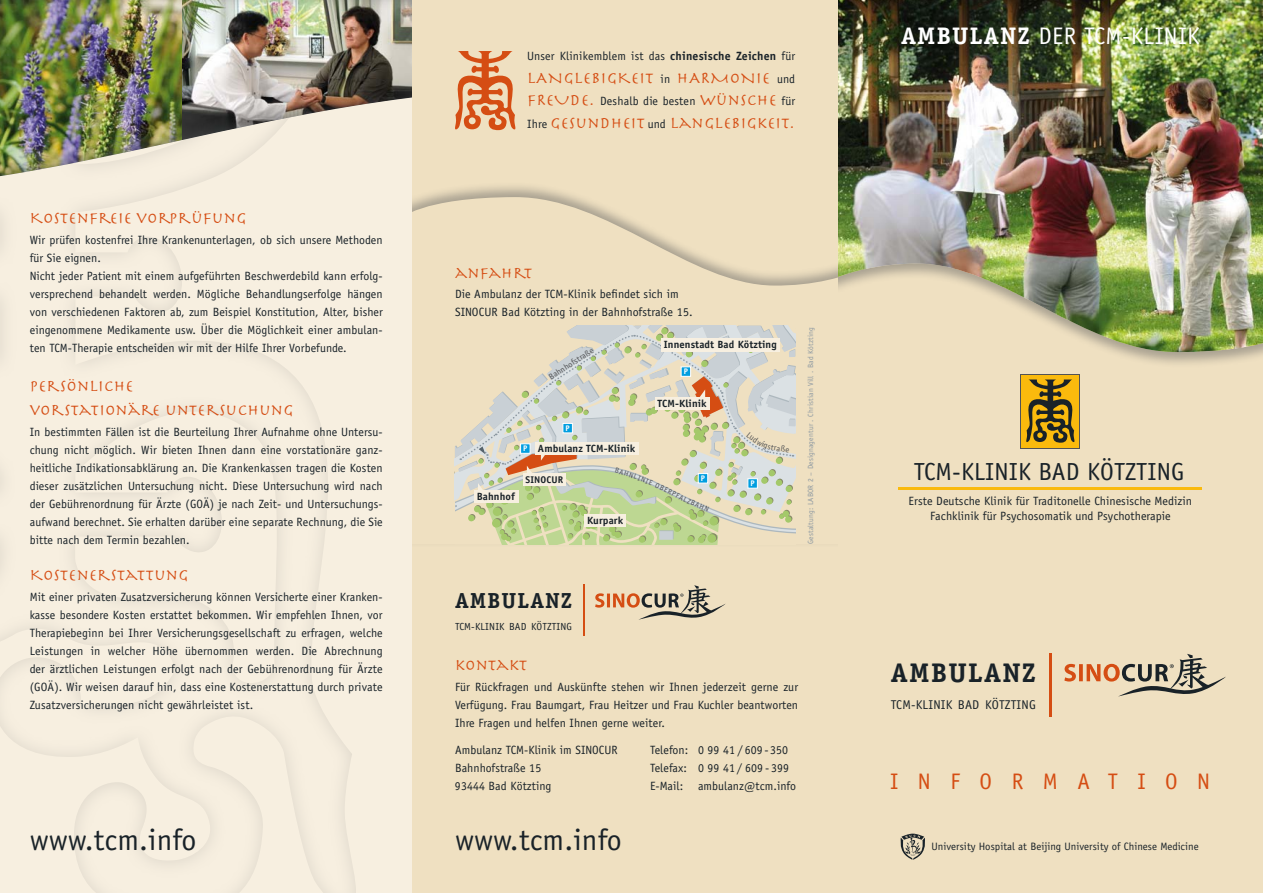
<style>
.page{position:relative;width:1263px;height:893px;background:#fff}
.page>*{position:absolute;margin:0;border:0;box-sizing:border-box;transform-origin:0 0}
.t1{font:30px "Officina Sans";letter-spacing:.005em;color:#192228}
.t2{font:700 27px "Officina Serif";letter-spacing:.05em;color:#192228}
.t3{font:24.75px "Officina Sans";letter-spacing:.005em;color:#192228}
.t4{font:24px "Officina Sans";letter-spacing:.015em;color:#fff}
.t5{font:22.5px "Officina Sans";letter-spacing:.87em;color:#d54d13}
.t6{font:700 21.75px "Officina Serif";letter-spacing:.05em;color:#192228}
.t7{font:16.5px/24px "Herculanum";letter-spacing:.01em;color:#d54d13}
.t8{font:12.75px "Officina Sans";letter-spacing:.015em;color:#192228}
.t9{font:12px/18px "Officina Sans";letter-spacing:.005em;color:#192228;text-align:justify}
.t10{font:10.8px "Officina Sans";letter-spacing:.005em;color:#192228}
.t11{font:700 10.5px "Officina Sans";letter-spacing:.01em;color:#192228}
.t12{font:10.35px "Officina Sans";letter-spacing:.015em;color:#192228}
.t13{font:700 9.75px "Officina Sans";letter-spacing:.01em;color:#192228}
.t14{font:8.4px "Officina Sans";color:#525355}
.t15{font:700 8.1px "Officina Sans";color:#fff}
.t16{font:7.5px "Officina Sans";letter-spacing:.025em;color:#8c98a1}
.t17{font:7.35px "Officina Sans";color:#525355}
.s1{font-weight:700}
.s2{font-family:"Officina Sans";font-size:12px;color:#192228}
.s3{font-family:"Herculanum";font-size:16.5px;color:#d54d13}
.s4{font-size:8.1px;color:#fff}
.s5{font-family:"Officina Serif";font-weight:700}
</style>
<div class="page">
<div style="left:0;top:0;width:412px;height:893px;background:#f7efe0"></div>
<div style="left:0;top:0;width:446px;height:183px;background:#525355;opacity:.85"></div>
<div style="left:412px;top:0;width:851px;height:893px;background:#efe0c1"></div>
<div style="left:1020px;top:374px;width:60px;height:75px;background:#faba0d"></div>
<svg style="left:1026px;top:379px;width:49px;height:64px"></svg>
<hr style="left:899px;top:487px;width:303px;height:2px;background:#faba0d">
<svg style="left:900px;top:834px;width:25px;height:26px"></svg>
<div style="left:785px;top:0;width:478px;height:368px;background:#525355;opacity:.45"></div>
<img style="left:838px;top:0;width:425px;height:352px">
<div style="left:412px;top:0;width:426px;height:893px;background:#efe0c1"></div>
<div style="left:412px;top:181px;width:426px;height:366px;background:#525355;opacity:.45"></div>
<svg style="left:412px;top:197px;width:426px;height:347px"></svg>
<svg style="left:1064px;top:654px;width:162px;height:43px"></svg>
<hr style="left:1049px;top:653px;width:2px;height:64px;background:#d54d13">
<svg style="left:595px;top:585px;width:131px;height:35px"></svg>
<hr style="left:583px;top:585px;width:2px;height:51px;background:#d54d13">
<svg style="left:455px;top:51px;width:61px;height:79px"></svg>
<svg style="left:455px;top:326px;width:340px;height:218px"></svg>
<p class="t7" style="left:30px;top:205px;width:218px">KOSTENFREIE VORPRÜFUNG</p>
<p class="t9" style="left:30px;top:231px;width:354px;text-align:left">Wir prüfen kostenfrei Ihre Krankenunterlagen, ob sich unsere Methoden für Sie eignen.<br>Nicht jeder Patient mit einem aufgeführten Beschwerdebild kann erfolg&shy;versprechend behandelt werden. Mögliche Behandlungserfolge hängen von verschiedenen Faktoren ab, zum Beispiel Konstitution, Alter, bisher eingenommene Medikamente usw. Über die Möglichkeit einer ambulan&shy;ten TCM-Therapie entscheiden wir mit der Hilfe Ihrer Vorbefunde.</p>
<p class="t7" style="left:30px;top:373px;width:265px">PERSÖNLICHE<br>VORSTATIONÄRE UNTERSUCHUNG</p>
<p class="t9" style="left:30px;top:423px;width:354px">In bestimmten Fällen ist die Beurteilung Ihrer Aufnahme ohne Untersu&shy;chung nicht möglich. Wir bieten Ihnen dann eine vorstationäre ganz&shy;heitliche Indikationsabklärung an. Die Krankenkassen tragen die Kosten dieser zusätzlichen Untersuchung nicht. Diese Untersuchung wird nach der Gebührenordnung für Ärzte (GOÄ) je nach Zeit- und Untersuchungs&shy;aufwand berechnet. Sie erhalten darüber eine separate Rechnung, die Sie bitte nach dem Termin bezahlen.</p>
<p class="t7" style="left:30px;top:562px;width:160px">KOSTENERSTATTUNG</p>
<p class="t9" style="left:30px;top:588px;width:354px">Mit einer privaten Zusatzversicherung können Versicherte einer Kranken&shy;kasse besondere Kosten erstattet bekommen. Wir empfehlen Ihnen, vor Therapiebeginn bei Ihrer Versicherungsgesellschaft zu erfragen, welche Leistungen in welcher Höhe übernommen werden. Die Abrechnung der ärztlichen Leistungen erfolgt nach der Gebührenordnung für Ärzte (GOÄ). Wir weisen darauf hin, dass eine Kostenerstattung durch private Zusatzversicherungen nicht gewährleistet ist.</p>
<p class="t1" style="left:30px;top:823px;width:168px">www.tcm.info</p>
<p class="t9" style="left:527px;top:47px;width:269px">Unser Klinikemblem ist das <span class="s1">chinesische Zeichen</span> für</p>
<p class="t7" style="left:527px;top:65px;width:269px">LANGLEBIGKEIT <span class="s2">in</span> HARMONIE <span class="s2">und</span></p>
<p class="t9" style="left:527px;top:92px;width:269px"><span class="s3">FREUDE.</span> Deshalb die besten <span class="s3">WÜNSCHE</span> für</p>
<p class="t7" style="left:527px;top:110px;width:269px"><span class="s2">Ihre</span> GESUNDHEIT <span class="s2">und</span> LANGLEBIGKEIT.</p>
<p class="t7" style="left:455px;top:260px;width:79px">ANFAHRT</p>
<p class="t9" style="left:455px;top:285px;width:239px">Die Ambulanz der TCM-Klinik befindet sich im<br>SINOCUR Bad Kötzting in der Bahnhofstraße 15.</p>
<p class="t14" style="left:574px;top:355px;width:20px;rotate:-32deg">traße</p>
<p class="t14" style="left:554px;top:368px;width:25px;rotate:-33deg">hnhofs</p>
<p class="t15" style="left:566px;top:423px;width:6px">P</p>
<p class="t11" style="left:523px;top:442px;width:114px"><span class="s4">P</span> Ambulanz TCM-Klinik</p>
<p class="t11" style="left:477px;top:490px;width:40px">Bahnhof</p>
<p class="t13" style="left:526px;top:473px;width:39px">SINOCUR</p>
<p class="t11" style="left:587px;top:514px;width:37px">Kurpark</p>
<p class="t11" style="left:664px;top:338px;width:114px">Innenstadt Bad Kötzting</p>
<p class="t15" style="left:684px;top:367px;width:6px">P</p>
<p class="t11" style="left:657px;top:397px;width:51px">TCM-Klinik</p>
<p class="t15" style="left:701px;top:473px;width:6px">P</p>
<p class="t17" style="left:658px;top:481px;width:36px;rotate:26deg">OBERPFAL</p>
<p class="t17" style="left:693px;top:498px;width:21px;rotate:24deg">BAHN</p>
<p class="t15" style="left:750px;top:478px;width:6px">P</p>
<p class="t16" style="left:806px;top:544px;width:219px;rotate:-90deg">Gestaltung: LABOR 2 – Designagentur . Christian Vill . Bad Kötzting</p>
<p class="t6" style="left:455px;top:587px;width:119px">AMBULANZ</p>
<p class="t12" style="left:455px;top:620px;width:119px">TCM-KLINIK BAD KÖTZTING</p>
<p class="t7" style="left:455px;top:651px;width:74px">KONTAKT</p>
<p class="t9" style="left:455px;top:677px;width:345px">Für Rückfragen und Auskünfte stehen wir Ihnen jederzeit gerne zur Verfügung. Frau Baumgart, Frau Heitzer und Frau Kuchler beantworten Ihre Fragen und helfen Ihnen gerne weiter.</p>
<p class="t9" style="left:455px;top:740px;width:164px">Ambulanz TCM-Klinik im SINOCUR</p>
<p class="t9" style="left:650px;top:740px;width:140px">Telefon: 0 99 41 / 609-350</p>
<p class="t9" style="left:455px;top:758px;width:88px">Bahnhofstraße 15</p>
<p class="t9" style="left:650px;top:758px;width:141px">Telefax: 0 99 41/ 609 -399</p>
<p class="t9" style="left:455px;top:776px;width:98px">93444 Bad Kötzting</p>
<p class="t9" style="left:650px;top:776px;width:148px">E-Mail: ambulanz@tcm.info</p>
<p class="t1" style="left:455px;top:823px;width:168px">www.tcm.info</p>
<p class="t4" style="left:901px;top:22px;width:300px"><span class="s5">AMBULANZ</span> DER TCM-KLINIK</p>
<p class="t3" style="left:914px;top:457px;width:272px">TCM-KLINIK BAD KÖTZTING</p>
<p class="t9" style="left:908px;top:493px;width:285px;line-height:15px;text-align:center">Erste Deutsche Klinik für Traditonelle Chinesische Medizin<br>Fachklinik für Psychosomatik und Psychotherapie</p>
<p class="t2" style="left:891px;top:656px;width:146px">AMBULANZ</p>
<p class="t8" style="left:891px;top:697px;width:146px">TCM-KLINIK BAD KÖTZTING</p>
<p class="t5" style="left:890px;top:768px;width:321px">INFORMATION</p>
<p class="t10" style="left:931px;top:840px;width:269px">University Hospital at Beijing University of Chinese Medicine</p>
</div>
